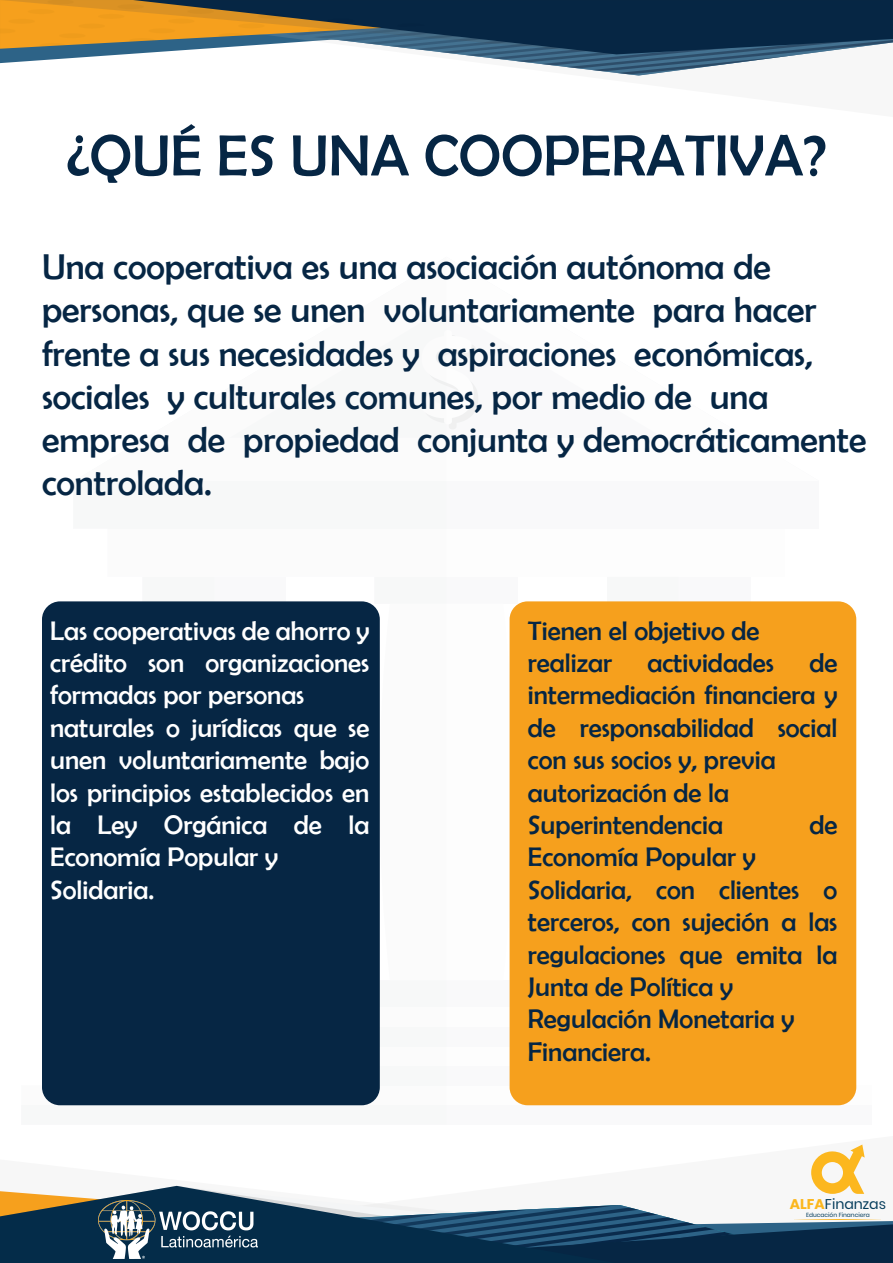
<style>
.page{position:relative;width:893px;height:1263px;background:#fff}
.page>*{position:absolute;margin:0;border:0;box-sizing:border-box;transform-origin:0 0}
.t1{font:58.5px "Berlin Sans FB";color:#062644}
.t2{font:36px/43.2px "Berlin Sans FB";color:#062644}
.t3{font:27px/32.4px "Berlin Sans FB";color:#062644}
.t4{font:27px/32.4px "Berlin Sans FB";color:#fff}
.t5{font:14.1px "Poppins";color:#043c5b}
.t6{font:6px "Poppins";color:#043c5b}
.s1{font-weight:700;color:#fcb71e}
</style>
<div class="page">
<div style="left:143px;top:577px;width:143px;height:27px;background:#f8f9f9"></div>
<div style="left:375px;top:577px;width:143px;height:27px;background:#f8f8f9"></div>
<div style="left:375px;top:980px;width:143px;height:27px;background:#f7f8f8"></div>
<svg style="left:509px;top:605px;width:7px;height:375px"></svg>
<div style="left:607px;top:577px;width:143px;height:27px;background:#f8f8f9"></div>
<div style="left:68px;top:1027px;width:756px;height:19px;background:#f7f8f8"></div>
<div style="left:46px;top:1066px;width:800px;height:19px;background:#f7f8f8"></div>
<div style="left:21px;top:1105px;width:851px;height:20px;background:#f7f8f8"></div>
<div style="left:74px;top:481px;width:745px;height:47px;background:#f8f8f9"></div>
<svg style="left:446px;top:335px;width:32px;height:94px"></svg>
<svg style="left:42px;top:1091px;width:338px;height:15px"></svg>
<svg style="left:0;top:0;width:893px;height:75px"></svg>
<svg style="left:615px;top:1205px;width:278px;height:58px"></svg>
<svg style="left:0;top:1186px;width:615px;height:77px;fill:#062c49"></svg>
<img style="left:99px;top:1201px;width:159px;height:57px">
<svg style="left:811px;top:1144px;width:54px;height:50px"></svg>
<hr style="left:795px;top:1219px;width:86px;height:1px;background:#fcb71e">
<div style="left:42px;top:601px;width:338px;height:504px;background:#062644;border-radius:18px"></div>
<div style="left:510px;top:601px;width:346px;height:504px;background:#f6a01d;border-radius:18px"></div>
<h1 class="t1" style="left:66px;top:123px;width:762px">¿QUÉ ES UNA COOPERATIVA?</h1>
<p class="t2" style="left:42px;top:245px;width:826px">Una cooperativa es una asociación autónoma de personas, que se unen voluntariamente para hacer frente a sus necesidades y aspiraciones económicas, sociales y culturales comunes, por medio de una empresa de propiedad conjunta y democráticamente controlada.</p>
<p class="t4" style="left:50px;top:614px;width:321px">Las cooperativas de ahorro y crédito son organizaciones formadas por personas naturales o jurídicas que se unen voluntariamente bajo los principios establecidos en la Ley Orgánica de la<br>Economía Popular y<br>Solidaria.</p>
<p class="t3" style="left:528px;top:614px;width:233px">Tienen el objetivo de realizar</p>
<p class="t3" style="left:528px;top:646px;width:311px;text-indent:281px">de intermediación financiera y de responsabilidad social con sus socios y, previa autorización de la<br>Superintendencia</p>
<p class="t3" style="left:647px;top:646px;width:128px">actividades</p>
<p class="t3" style="left:809px;top:808px;width:30px">de</p>
<p class="t3" style="left:528px;top:841px;width:311px">Economía Popular y<br>Solidaria, con clientes o terceros, con sujeción a las regulaciones que emita la<br>Junta de Política y<br>Regulación Monetaria y<br>Financiera.</p>
<p class="t5" style="left:790px;top:1196px;width:98px"><span class="s1">ALFA</span>Finanzas</p>
<p class="t6" style="left:806px;top:1211px;width:65px">Educación Financiera</p>
</div>
